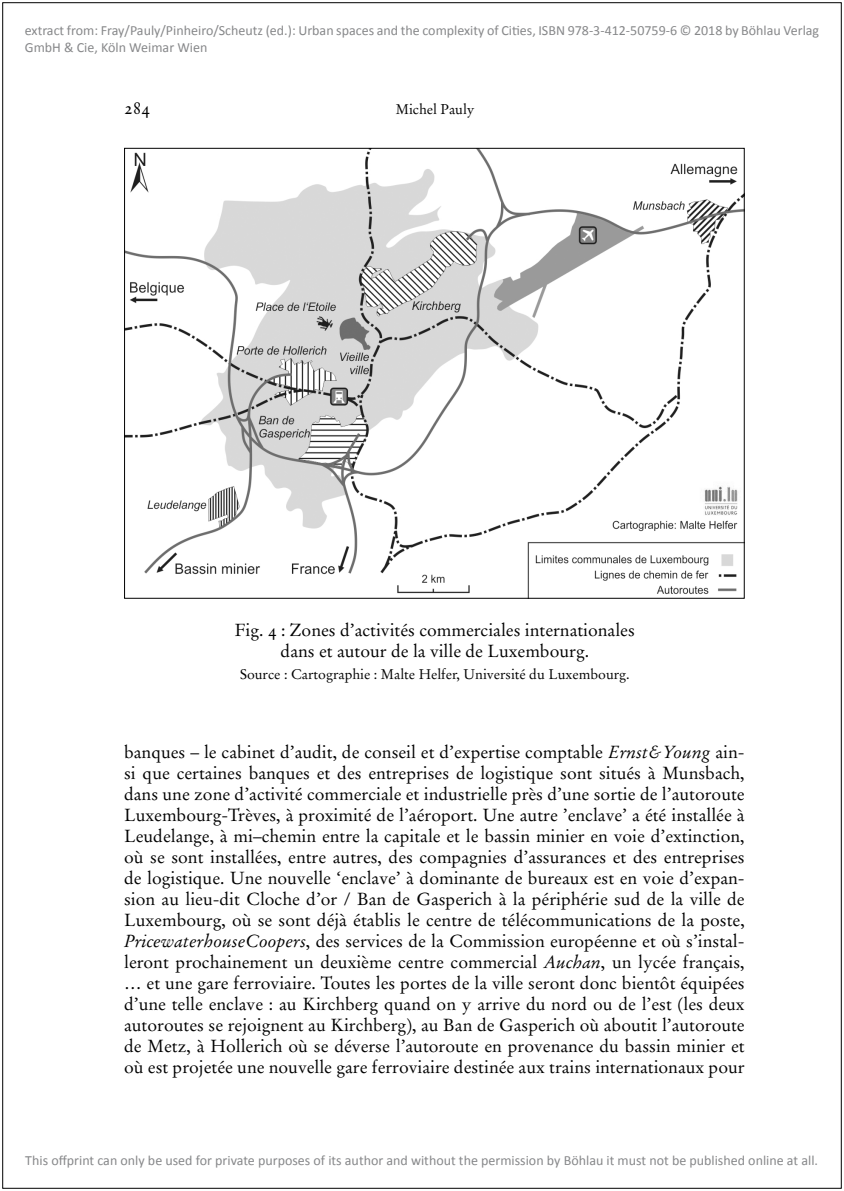
<style>
.page{position:relative;width:844px;height:1191px;background:#fff}
.page>*{position:absolute;margin:0;border:0;box-sizing:border-box;transform-origin:0 0}
.t1{font:17.5px/21px "Stempel Garamond LT Pro";color:#000;text-align:justify}
.t2{font:14px/16.8px "Calibri";color:#87888a}
.t3{font:14px "Stempel Garamond LT Pro";color:#000}
.s1{font-style:italic}
</style>
<div class="page">
<img style="left:126px;top:150px;width:616px;height:446px">
<p class="t2" style="left:25px;top:22px;width:795px">extract from: Fray/Pauly/Pinheiro/Scheutz (ed.): Urban spaces and the complexity of Cities, ISBN 978-3-412-50759-6 © 2018 by Böhlau Verlag<br>GmbH &amp; Cie, Köln Weimar Wien</p>
<p class="t1" style="left:124px;top:97px;width:28px">284</p>
<p class="t3" style="left:395px;top:101px;width:80px">Michel Pauly</p>
<p class="t1" style="left:235px;top:619px;width:401px;text-align:center">Fig. 4 : Zones d’activités commerciales internationales dans et autour de la ville de Luxembourg.</p>
<p class="t3" style="left:240px;top:665px;width:391px">Source : Cartographie : Malte Helfer, Université du Luxembourg.</p>
<p class="t1" style="left:124px;top:741px;width:622px">banques – le cabinet d’audit, de conseil et d’expertise comptable <span class="s1">Ernst&amp;Young</span> ain&shy;si que certaines banques et des entreprises de logistique sont situés à Munsbach, dans une zone d’activité commerciale et industrielle près d’une sortie de l’autoroute Luxembourg-Trèves, à proximité de l’aéroport. Une autre ’enclave’ a été installée à Leudelange, à mi–chemin entre la capitale et le bassin minier en voie d’extinction, où se sont installées, entre autres, des compagnies d’assurances et des entreprises de logistique. Une nouvelle ‘enclave’ à dominante de bureaux est en voie d’expan&shy;sion au lieu-dit Cloche d’or / Ban de Gasperich à la périphérie sud de la ville de Luxembourg, où se sont déjà établis le centre de télécommunications de la poste, <span class="s1">PricewaterhouseCoopers</span>, des services de la Commission européenne et où s’instal&shy;leront prochainement un deuxième centre commercial <span class="s1">Auchan</span>, un lycée français, … et une gare ferroviaire. Toutes les portes de la ville seront donc bientôt équipées d’une telle enclave : au Kirchberg quand on y arrive du nord ou de l’est (les deux autoroutes se rejoignent au Kirchberg), au Ban de Gasperich où aboutit l’autoroute de Metz, à Hollerich où se déverse l’autoroute en provenance du bassin minier et où est projetée une nouvelle gare ferroviaire destinée aux trains internationaux pour</p>
<p class="t2" style="left:25px;top:1152px;width:794px">This offprint can only be used for private purposes of its author and without the permission by Böhlau it must not be published online at all.</p>
</div>
